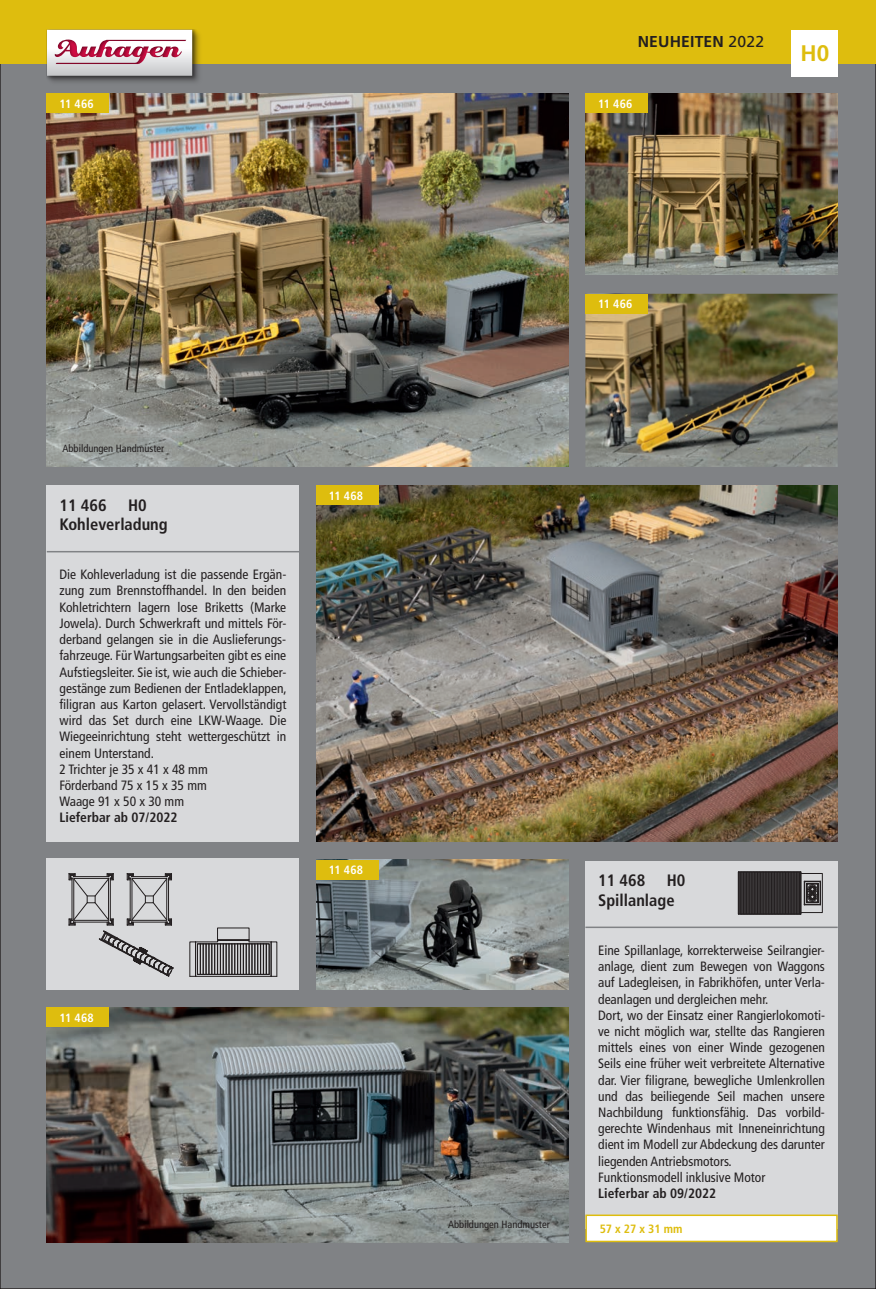
<style>
.page{position:relative;width:876px;height:1289px;background:#fff}
.page>*{position:absolute;margin:0;border:0;box-sizing:border-box;transform-origin:0 0}
.t1{font:700 22.5px "Frutiger LT Com";color:#debd0e}
.t2{font:700 condensed 16.5px/19.8px "Frutiger LT Com";color:#231f20}
.t3{font:700 15.75px "Frutiger LT Com";letter-spacing:.01em;color:#231f20}
.t4{font:condensed 13.5px/16.2px "Frutiger LT Com";color:#231f20}
.t5{font:700 condensed 13.5px "Frutiger LT Com";color:#231f20}
.t6{font:700 condensed 12px "Frutiger LT Com";letter-spacing:.02em;color:#fff}
.t7{font:700 condensed 12px "Frutiger LT Com";color:#debd0e}
.t8{font:condensed 10.5px "Frutiger LT Com";color:#231f20}
.s1{font-weight:400}
</style>
<div class="page">
<div style="left:0;top:0;width:876px;height:1288px;background:#808285"></div>
<div style="left:0;top:0;width:876px;height:64px;background:#debd0e"></div>
<div style="left:47px;top:29px;width:158px;height:59px;background:#231f20;opacity:.37"></div>
<img style="left:47px;top:30px;width:151px;height:51px">
<svg style="left:47px;top:30px;width:145px;height:46px;background:#ddc3cb"></svg>
<div style="left:791px;top:30px;width:47px;height:47px;background:#fff"></div>
<img style="left:47px;top:94px;width:521px;height:373px">
<div style="left:47px;top:94px;width:62px;height:19px;background:#debd0e"></div>
<img style="left:316px;top:485px;width:522px;height:356px">
<div style="left:316px;top:485px;width:62px;height:20px;background:#debd0e"></div>
<img style="left:585px;top:94px;width:253px;height:180px">
<div style="left:585px;top:94px;width:63px;height:19px;background:#debd0e"></div>
<img style="left:585px;top:294px;width:253px;height:173px">
<div style="left:585px;top:294px;width:63px;height:19px;background:#debd0e"></div>
<img style="left:316px;top:859px;width:252px;height:130px">
<div style="left:316px;top:859px;width:62px;height:20px;background:#debd0e"></div>
<img style="left:47px;top:1007px;width:521px;height:235px">
<div style="left:47px;top:1007px;width:62px;height:19px;background:#debd0e"></div>
<div style="left:47px;top:858px;width:252px;height:131px;background:#d8d9db"></div>
<div style="left:87px;top:895px;width:8px;height:7px;border:1px solid #231f20"></div>
<div style="left:74px;top:878px;width:35px;height:42px;border:1px solid #231f20"></div>
<hr style="left:72px;top:878px;width:1px;height:42px;background:#231f20">
<hr style="left:74px;top:921px;width:35px;height:1px;background:#231f20">
<div style="left:110px;top:878px;width:1px;height:42px;border:1px solid #231f20"></div>
<svg style="left:69px;top:873px;width:45px;height:23px"></svg>
<svg style="left:69px;top:902px;width:19px;height:23px"></svg>
<div style="left:145px;top:895px;width:8px;height:7px;border:1px solid #231f20"></div>
<div style="left:132px;top:878px;width:35px;height:42px;border:1px solid #231f20"></div>
<hr style="left:130px;top:878px;width:1px;height:42px;background:#231f20">
<div style="left:168px;top:878px;width:1px;height:42px;border:1px solid #231f20"></div>
<svg style="left:127px;top:873px;width:45px;height:23px"></svg>
<svg style="left:95px;top:902px;width:79px;height:74px"></svg>
<svg style="left:190px;top:927px;width:87px;height:50px"></svg>
<div style="left:47px;top:485px;width:252px;height:356px;background:#d8d9db"></div>
<hr style="left:47px;top:551px;width:252px;height:1px;background:#808285">
<div style="left:585px;top:860px;width:253px;height:368px;background:#d8d9db"></div>
<hr style="left:585px;top:926px;width:253px;height:2px;background:#808285">
<div style="left:586px;top:1215px;width:251px;height:26px;background:#fff"></div>
<div style="left:585px;top:1214px;width:253px;height:28px;border:2px solid #debd0e"></div>
<div style="left:738px;top:871px;width:1px;height:43px;border:1px solid #231f20"></div>
<hr style="left:799px;top:872px;width:1px;height:42px;background:#231f20">
<hr style="left:800px;top:872px;width:1px;height:42px;background:#231f20">
<hr style="left:798px;top:872px;width:1px;height:42px;background:#231f20">
<hr style="left:797px;top:872px;width:1px;height:42px;background:#231f20">
<hr style="left:796px;top:872px;width:1px;height:42px;background:#231f20">
<hr style="left:795px;top:872px;width:1px;height:42px;background:#231f20">
<hr style="left:794px;top:872px;width:1px;height:42px;background:#231f20">
<hr style="left:793px;top:872px;width:1px;height:42px;background:#231f20">
<hr style="left:792px;top:872px;width:1px;height:42px;background:#231f20">
<hr style="left:791px;top:872px;width:1px;height:42px;background:#231f20">
<hr style="left:790px;top:872px;width:1px;height:42px;background:#231f20">
<hr style="left:789px;top:872px;width:1px;height:42px;background:#231f20">
<hr style="left:788px;top:872px;width:1px;height:42px;background:#231f20">
<hr style="left:787px;top:872px;width:1px;height:42px;background:#231f20">
<hr style="left:786px;top:872px;width:1px;height:42px;background:#231f20">
<hr style="left:785px;top:872px;width:1px;height:42px;background:#231f20">
<hr style="left:784px;top:872px;width:1px;height:42px;background:#231f20">
<hr style="left:783px;top:872px;width:1px;height:42px;background:#231f20">
<hr style="left:782px;top:872px;width:1px;height:42px;background:#231f20">
<hr style="left:781px;top:872px;width:1px;height:42px;background:#231f20">
<hr style="left:780px;top:872px;width:1px;height:42px;background:#231f20">
<hr style="left:779px;top:872px;width:1px;height:42px;background:#231f20">
<hr style="left:778px;top:872px;width:1px;height:42px;background:#231f20">
<hr style="left:777px;top:872px;width:1px;height:42px;background:#231f20">
<hr style="left:776px;top:872px;width:1px;height:42px;background:#231f20">
<hr style="left:775px;top:872px;width:1px;height:42px;background:#231f20">
<hr style="left:774px;top:872px;width:1px;height:42px;background:#231f20">
<hr style="left:773px;top:872px;width:1px;height:42px;background:#231f20">
<hr style="left:772px;top:872px;width:1px;height:42px;background:#231f20">
<hr style="left:771px;top:872px;width:1px;height:42px;background:#231f20">
<hr style="left:770px;top:872px;width:1px;height:42px;background:#231f20">
<hr style="left:769px;top:872px;width:1px;height:42px;background:#231f20">
<hr style="left:768px;top:872px;width:1px;height:42px;background:#231f20">
<hr style="left:767px;top:872px;width:1px;height:42px;background:#231f20">
<hr style="left:766px;top:872px;width:1px;height:42px;background:#231f20">
<hr style="left:765px;top:872px;width:1px;height:42px;background:#231f20">
<hr style="left:764px;top:872px;width:1px;height:42px;background:#231f20">
<hr style="left:763px;top:872px;width:1px;height:42px;background:#231f20">
<hr style="left:762px;top:872px;width:1px;height:42px;background:#231f20">
<hr style="left:761px;top:872px;width:1px;height:42px;background:#231f20">
<hr style="left:760px;top:872px;width:1px;height:42px;background:#231f20">
<hr style="left:759px;top:872px;width:1px;height:42px;background:#231f20">
<hr style="left:758px;top:872px;width:1px;height:42px;background:#231f20">
<hr style="left:757px;top:872px;width:1px;height:42px;background:#231f20">
<hr style="left:756px;top:872px;width:1px;height:42px;background:#231f20">
<hr style="left:755px;top:872px;width:1px;height:42px;background:#231f20">
<hr style="left:754px;top:872px;width:1px;height:42px;background:#231f20">
<hr style="left:753px;top:872px;width:1px;height:42px;background:#231f20">
<hr style="left:752px;top:872px;width:1px;height:42px;background:#231f20">
<hr style="left:751px;top:872px;width:1px;height:42px;background:#231f20">
<hr style="left:750px;top:872px;width:1px;height:42px;background:#231f20">
<hr style="left:749px;top:872px;width:1px;height:42px;background:#231f20">
<hr style="left:748px;top:872px;width:1px;height:42px;background:#231f20">
<hr style="left:747px;top:872px;width:1px;height:42px;background:#231f20">
<hr style="left:746px;top:872px;width:1px;height:42px;background:#231f20">
<hr style="left:745px;top:872px;width:1px;height:42px;background:#231f20">
<hr style="left:744px;top:872px;width:1px;height:42px;background:#231f20">
<hr style="left:743px;top:872px;width:1px;height:42px;background:#231f20">
<hr style="left:742px;top:872px;width:1px;height:42px;background:#231f20">
<hr style="left:741px;top:872px;width:1px;height:42px;background:#231f20">
<hr style="left:740px;top:872px;width:1px;height:42px;background:#231f20">
<hr style="left:739px;top:872px;width:1px;height:42px;background:#231f20">
<svg style="left:739px;top:871px;width:62px;height:1px"></svg>
<svg style="left:804px;top:881px;width:17px;height:24px"></svg>
<p class="t6" style="left:60px;top:97px;width:36px">11 466</p>
<p class="t8" style="left:63px;top:442px;width:103px">Abbildungen Handmuster</p>
<p class="t2" style="left:60px;top:495px;width:110px;text-indent:69px">H0<br>Kohleverladung</p>
<p class="t4" style="left:60px;top:566px;width:229px">Die Kohleverladung ist die passende Ergän&shy;zung zum Brennstoffhandel. In den beiden Kohletrichtern lagern lose Briketts (Marke Jowela). Durch Schwerkraft und mittels För&shy;derband gelangen sie in die Auslieferungs&shy;fahrzeuge. Für Wartungsarbeiten gibt es eine Aufstiegsleiter. Sie ist, wie auch die Schieber&shy;gestänge zum Bedienen der Entladeklappen, filigran aus Karton gelasert. Vervollständigt wird das Set durch eine LKW-Waage. Die Wiegeeinrichtung steht wettergeschützt in einem Unterstand.<br>2 Trichter je 35 x 41 x 48 mm<br>Förderband 75 x 15 x 35 mm<br>Waage 91 x 50 x 30 mm</p>
<p class="t5" style="left:60px;top:809px;width:119px">Lieferbar ab 07/2022</p>
<p class="t2" style="left:60px;top:495px;width:49px">11 466</p>
<p class="t6" style="left:329px;top:488px;width:36px">11 468</p>
<p class="t6" style="left:329px;top:862px;width:36px">11 468</p>
<p class="t6" style="left:60px;top:1010px;width:36px">11 468</p>
<p class="t3" style="left:638px;top:32px;width:128px">NEUHEITEN <span class="s1">2022</span></p>
<p class="t6" style="left:598px;top:97px;width:36px">11 466</p>
<h1 class="t1" style="left:800px;top:40px;width:30px">H0</h1>
<p class="t6" style="left:598px;top:297px;width:36px">11 466</p>
<p class="t8" style="left:448px;top:1217px;width:103px">Abbildungen Handmuster</p>
<p class="t2" style="left:598px;top:870px;width:89px;text-indent:69px">H0<br>Spillanlage</p>
<p class="t4" style="left:598px;top:942px;width:228px">Eine Spillanlage, korrekterweise Seilrangier&shy;anlage, dient zum Bewegen von Waggons auf Ladegleisen, in Fabrikhöfen, unter Verla&shy;deanlagen und dergleichen mehr.<br>Dort, wo der Einsatz einer Rangierlokomoti&shy;ve nicht möglich war, stellte das Rangieren mittels eines von einer Winde gezogenen Seils eine früher weit verbreitete Alternative dar. Vier filigrane, bewegliche Umlenkrollen und das beiliegende Seil machen unsere Nachbildung funktionsfähig. Das vorbild&shy;gerechte Windenhaus mit Inneneinrichtung dient im Modell zur Abdeckung des darunter liegenden Antriebsmotors.<br>Funktionsmodell inklusive Motor</p>
<p class="t5" style="left:598px;top:1185px;width:119px">Lieferbar ab 09/2022</p>
<p class="t7" style="left:600px;top:1221px;width:84px">57 x 27 x 31 mm</p>
<p class="t2" style="left:598px;top:870px;width:49px">11 468</p>
</div>
